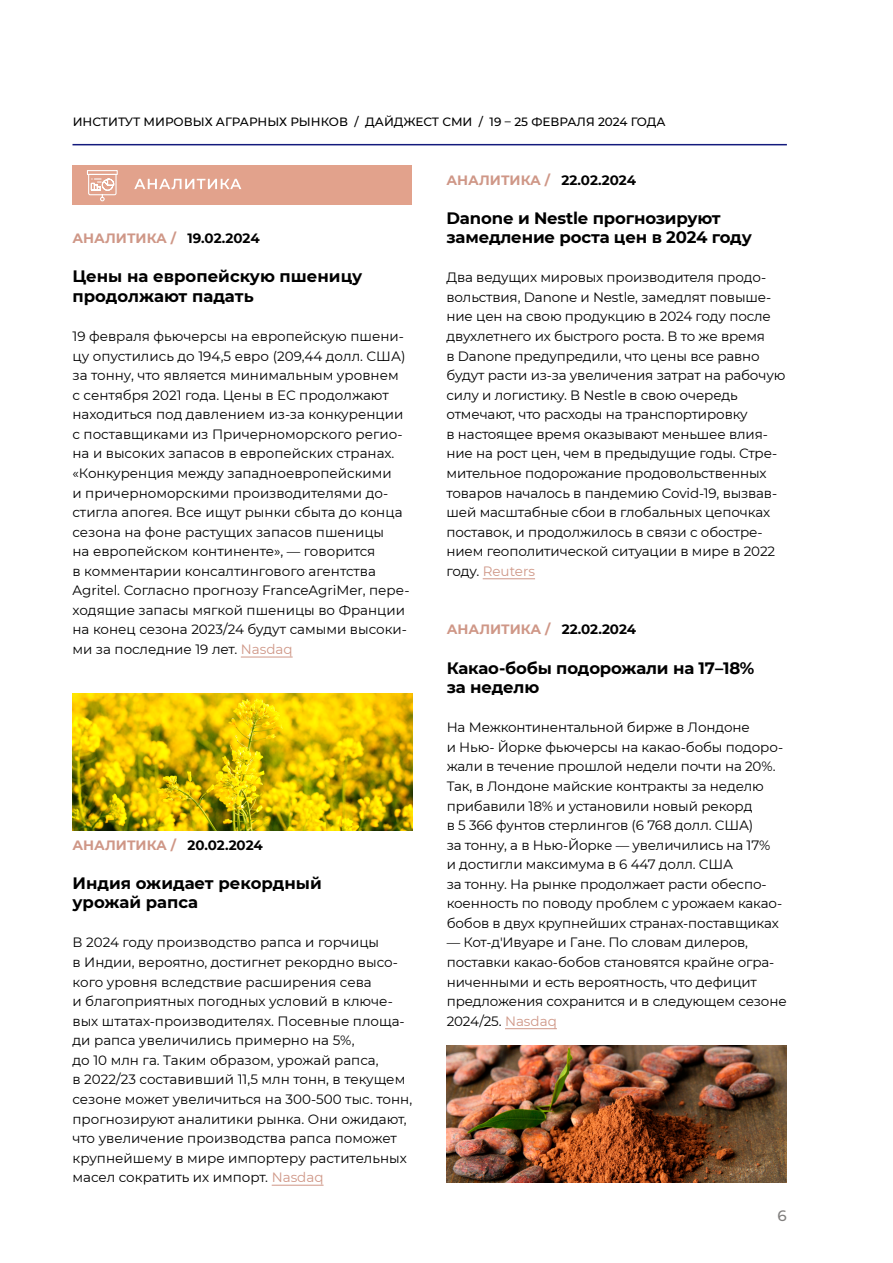
<style>
.page{position:relative;width:893px;height:1263px;background:#fff}
.page>*{position:absolute;margin:0;border:0;box-sizing:border-box;transform-origin:0 0}
.Заголовок_новости{font:700 16.5px/19.5px "Montserrat";letter-spacing:-.01em;color:#000}
.t1{font:500 15px "Montserrat";color:#817f7e}
.основной_текст{font:13.5px/19.5px "Montserrat";letter-spacing:-.01em;color:#000}
.даты_и_разделы{font:700 13.5px "Montserrat";color:#cf9787}
.Дайджест_росс_сми{font:500 12px "Montserrat";color:#000}
.s1{color:#000}
.s2{color:#cf9787}
</style>
<div class="page">
<hr style="left:72px;top:144px;width:715px;height:1px;background:#131a7d">
<hr style="left:272px;top:1185px;width:52px;height:1px;background:#cf9787">
<img style="left:72px;top:693px;width:341px;height:137px">
<img style="left:447px;top:1045px;width:340px;height:137px">
<hr style="left:505px;top:1028px;width:52px;height:1px;background:#cf9787">
<hr style="left:483px;top:578px;width:52px;height:1px;background:#cf9787">
<hr style="left:241px;top:657px;width:52px;height:1px;background:#cf9787">
<div style="left:72px;top:165px;width:340px;height:39px;background:#e2a28c"></div>
<svg style="left:134px;top:179px;width:107px;height:10px"></svg>
<svg style="left:87px;top:170px;width:31px;height:32px"></svg>
<p class="Дайджест_росс_сми" style="left:73px;top:113px;width:594px">ИНСТИТУТ МИРОВЫХ АГРАРНЫХ РЫНКОВ / ДАЙДЖЕСТ СМИ / 19 – 25 ФЕВРАЛЯ 2024 ГОДА</p>
<p class="даты_и_разделы" style="left:72px;top:229px;width:189px">АНАЛИТИКА / <span class="s1">19.02.2024</span></p>
<p class="Заголовок_новости" style="left:72px;top:266px;width:291px">Цены на европейскую пшеницу продолжают падать</p>
<p class="основной_текст" style="left:72px;top:326px;width:338px">19 февраля фьючерсы на европейскую пшени&shy;цу опустились до 194,5 евро (209,44 долл. США) за тонну, что является минимальным уровнем с сентября 2021 года. Цены в ЕС продолжают находиться под давлением из-за конкуренции с поставщиками из Причерноморского регио&shy;на и высоких запасов в европейских странах. «Конкуренция между западноевропейскими<br>и причерноморскими производителями до&shy;стигла апогея. Все ищут рынки сбыта до конца сезона на фоне растущих запасов пшеницы<br>на европейском континенте», — говорится<br>в комментарии консалтингового агентства Agritel. Согласно прогнозу FranceAgriMer, пере&shy;ходящие запасы мягкой пшеницы во Франции на конец сезона 2023/24 будут самыми высоки&shy;ми за последние 19 лет. <span class="s2">Nasdaq</span></p>
<p class="даты_и_разделы" style="left:72px;top:835px;width:192px">АНАЛИТИКА / <span class="s1">20.02.2024</span></p>
<p class="Заголовок_новости" style="left:72px;top:872px;width:251px">Индия ожидает рекордный урожай рапса</p>
<p class="основной_текст" style="left:72px;top:932px;width:341px">В 2024 году производство рапса и горчицы<br>в Индии, вероятно, достигнет рекордно высо&shy;кого уровня вследствие расширения сева<br>и благоприятных погодных условий в ключе&shy;вых штатах-производителях. Посевные площа&shy;ди рапса увеличились примерно на 5%,<br>до 10 млн га. Таким образом, урожай рапса,<br>в 2022/23 составивший 11,5 млн тонн, в текущем сезоне может увеличиться на 300-500 тыс. тонн, прогнозируют аналитики рынка. Они ожидают, что увеличение производства рапса поможет крупнейшему в мире импортеру растительных масел сократить их импорт. <span class="s2">Nasdaq</span></p>
<p class="даты_и_разделы" style="left:446px;top:170px;width:191px">АНАЛИТИКА / <span class="s1">22.02.2024</span></p>
<p class="Заголовок_новости" style="left:446px;top:207px;width:307px">Danone и Nestle прогнозируют замедление роста цен в 2024 году</p>
<p class="основной_текст" style="left:446px;top:267px;width:340px">Два ведущих мировых производителя продо&shy;вольствия, Danone и Nestle, замедлят повыше&shy;ние цен на свою продукцию в 2024 году после двухлетнего их быстрого роста. В то же время<br>в Danone предупредили, что цены все равно будут расти из-за увеличения затрат на рабочую силу и логистику. В Nestle в свою очередь отмечают, что расходы на транспортировку<br>в настоящее время оказывают меньшее влия&shy;ние на рост цен, чем в предыдущие годы. Стре&shy;мительное подорожание продовольственных товаров началось в пандемию Covid-19, вызвав&shy;шей масштабные сбои в глобальных цепочках поставок, и продолжилось в связи с обостре&shy;нием геополитической ситуации в мире в 2022 году. <span class="s2">Reuters</span></p>
<p class="даты_и_разделы" style="left:447px;top:620px;width:191px">АНАЛИТИКА / <span class="s1">22.02.2024</span></p>
<p class="Заголовок_новости" style="left:447px;top:657px;width:309px">Какао-бобы подорожали на 17–18% за неделю</p>
<p class="основной_текст" style="left:447px;top:717px;width:338px">На Межконтинентальной бирже в Лондоне<br>и Нью- Йорке фьючерсы на какао-бобы подоро&shy;жали в течение прошлой недели почти на 20%.<br>Так, в Лондоне майские контракты за неделю прибавили 18% и установили новый рекорд<br>в 5 366 фунтов стерлингов (6 768 долл. США)<br>за тонну, а в Нью-Йорке — увеличились на 17%<br>и достигли максимума в 6 447 долл. США<br>за тонну. На рынке продолжает расти обеспо&shy;коенность по поводу проблем с урожаем какао&shy;бобов в двух крупнейших странах-поставщиках</p>
<p class="основной_текст" style="left:447px;top:932px;width:341px">— Кот-д'Ивуаре и Гане. По словам дилеров, поставки какао-бобов становятся крайне огра&shy;ниченными и есть вероятность, что дефицит предложения сохранится и в следующем сезоне 2024/25. <span class="s2">Nasdaq</span></p>
<p class="t1" style="left:777px;top:1205px;width:11px">6</p>
</div>
